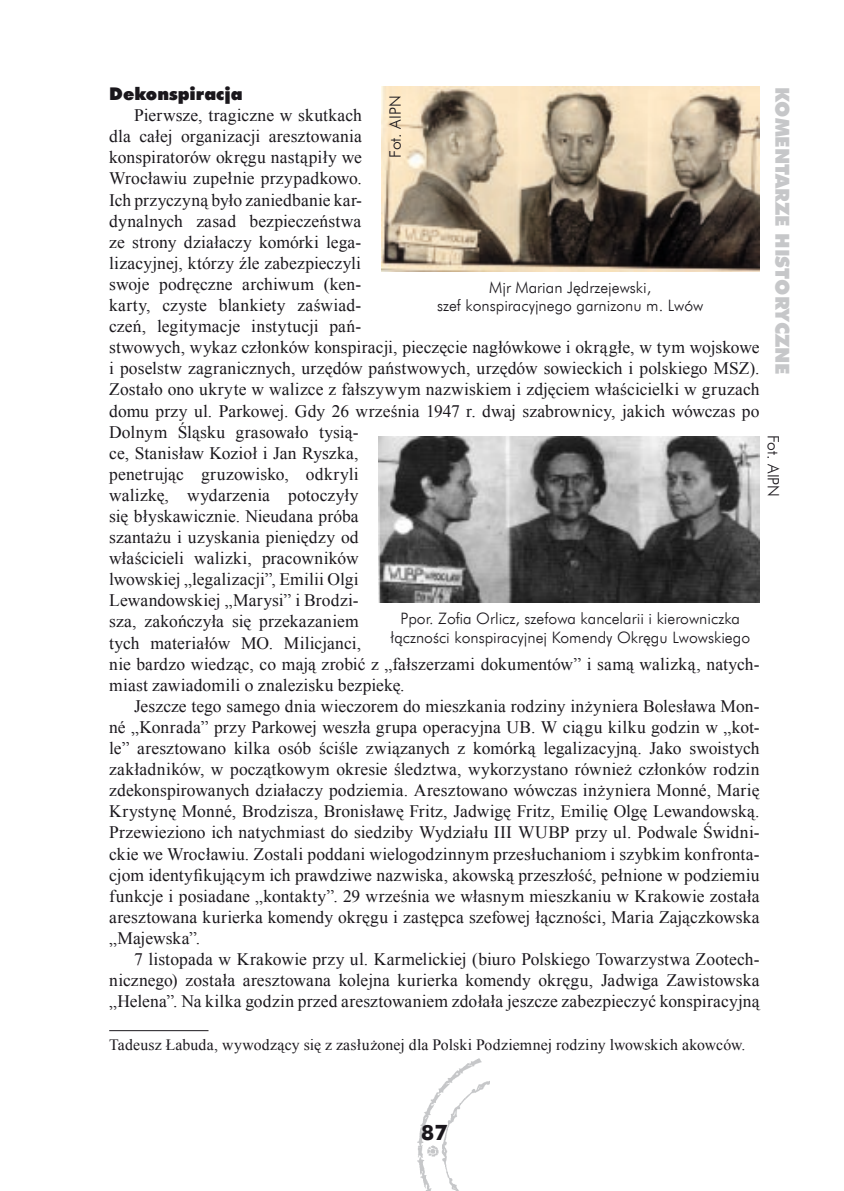
<style>
.page{position:relative;width:844px;height:1191px;background:#fff}
.page>*{position:absolute;margin:0;border:0;box-sizing:border-box;transform-origin:0 0}
.t1{font:700 21px "Futura EU";color:#1a171c}
.t2{font:19.25px "Futura X Blk EU";color:#c6c7c9}
.t3{font:17.5px/21px "Times New Roman";letter-spacing:.005em;color:#1a171c;text-align:justify}
.t4{font:17.5px "Futura X Blk EU";color:#1a171c}
.t5{font:15.75px/18.4px "Futura Lt EU";color:#1a171c;text-align:center}
.t6{font:15.75px "Times New Roman";letter-spacing:.01em;color:#1a171c}
</style>
<div class="page">
<img style="left:418px;top:1058px;width:72px;height:133px">
<hr style="left:109px;top:1030px;width:99px;height:1px;background:#1a171c">
<img style="left:382px;top:87px;width:377px;height:184px">
<img style="left:378px;top:437px;width:381px;height:165px">
<p class="t4" style="left:109px;top:83px;width:135px">Dekonspiracja</p>
<p class="t3" style="left:109px;top:105px;width:651px;text-align:left;text-indent:25px">Pierwsze, tragiczne w skutkach<br>dla całej organizacji aresztowania<br>konspiratorów okręgu nastąpiły we<br>Wrocławiu zupełnie przypadkowo.<br>Ich przyczyną było zaniedbanie kar-<br>dynalnych zasad bezpieczeństwa<br>ze strony działaczy komórki lega-<br>lizacyjnej, którzy źle zabezpieczyli<br>swoje podręczne archiwum (ken-<br>karty, czyste blankiety zaświad-<br>czeń, legitymacje instytucji pań-<br>stwowych, wykaz członków konspiracji, pieczęcie nagłówkowe i okrągłe, w tym wojskowe i poselstw zagranicznych, urzędów państwowych, urzędów sowieckich i polskiego MSZ).<br>Zostało ono ukryte w walizce z fałszywym nazwiskiem i zdjęciem właścicielki w gruzach domu przy ul. Parkowej. Gdy 26 września 1947 r. dwaj szabrownicy, jakich wówczas po Dolnym Śląsku grasowało tysią-<br>ce, Stanisław Kozioł i Jan Ryszka,<br>penetrując gruzowisko, odkryli<br>walizkę, wydarzenia potoczyły<br>się błyskawicznie. Nieudana próba<br>szantażu i uzyskania pieniędzy od<br>właścicieli walizki, pracowników<br>lwowskiej „legalizacji”, Emilii Olgi<br>Lewandowskiej „Marysi” i Brodzi-<br>sza, zakończyła się przekazaniem<br>tych materiałów MO. Milicjanci,<br>nie bardzo wiedząc, co mają zrobić z „fałszerzami dokumentów” i samą walizką, natych&shy;miast zawiadomili o znalezisku bezpiekę.</p>
<p class="t3" style="left:109px;top:695px;width:651px;text-indent:25px">Jeszcze tego samego dnia wieczorem do mieszkania rodziny inżyniera Bolesława Mon&shy;né „Konrada” przy Parkowej weszła grupa operacyjna UB. W ciągu kilku godzin w „kot&shy;le” aresztowano kilka osób ściśle związanych z komórką legalizacyjną. Jako swoistych zakładników, w początkowym okresie śledztwa, wykorzystano również członków rodzin zdekonspirowanych działaczy podziemia. Aresztowano wówczas inżyniera Monné, Marię Krystynę Monné, Brodzisza, Bronisławę Fritz, Jadwigę Fritz, Emilię Olgę Lewandowską.<br>Przewieziono ich natychmiast do siedziby Wydziału III WUBP przy ul. Podwale Świdni&shy;ckie we Wrocławiu. Zostali poddani wielogodzinnym przesłuchaniom i szybkim konfronta&shy;cjom identyfikującym ich prawdziwe nazwiska, akowską przeszłość, pełnione w podziemiu funkcje i posiadane „kontakty”. 29 września we własnym mieszkaniu w Krakowie została aresztowana kurierka komendy okręgu i zastępca szefowej łączności, Maria Zajączkowska „Majewska”.</p>
<p class="t3" style="left:109px;top:948px;width:651px;text-indent:25px">7 listopada w Krakowie przy ul. Karmelickiej (biuro Polskiego Towarzystwa Zootech&shy;nicznego) została aresztowana kolejna kurierka komendy okręgu, Jadwiga Zawistowska „Helena”. Na kilka godzin przed aresztowaniem zdołała jeszcze zabezpieczyć konspiracyjną</p>
<p class="t6" style="left:109px;top:1033px;width:637px">Tadeusz Łabuda, wywodzący się z zasłużonej dla Polski Podziemnej rodziny lwowskich akowców.</p>
<p class="t2" style="left:794px;top:87px;width:287px;rotate:90deg">komentarze hi-sto-rycz-ne</p>
<p class="t5" style="left:386px;top:158px;width:63px;rotate:-90deg">Fot. AIPN</p>
<p class="t5" style="left:437px;top:279px;width:268px">Mjr Marian Jędrzejewski,<br>szef konspiracyjnego garnizonu m. Lwów</p>
<p class="t5" style="left:782px;top:435px;width:63px;rotate:90deg">Fot. AIPN</p>
<p class="t5" style="left:390px;top:610px;width:361px">Ppor. Zofia Orlicz, szefowa kancelarii i kierowniczka łączności konspiracyjnej Komendy Okręgu Lwowskiego</p>
<p class="t1" style="left:421px;top:1119px;width:14px">87</p>
</div>
